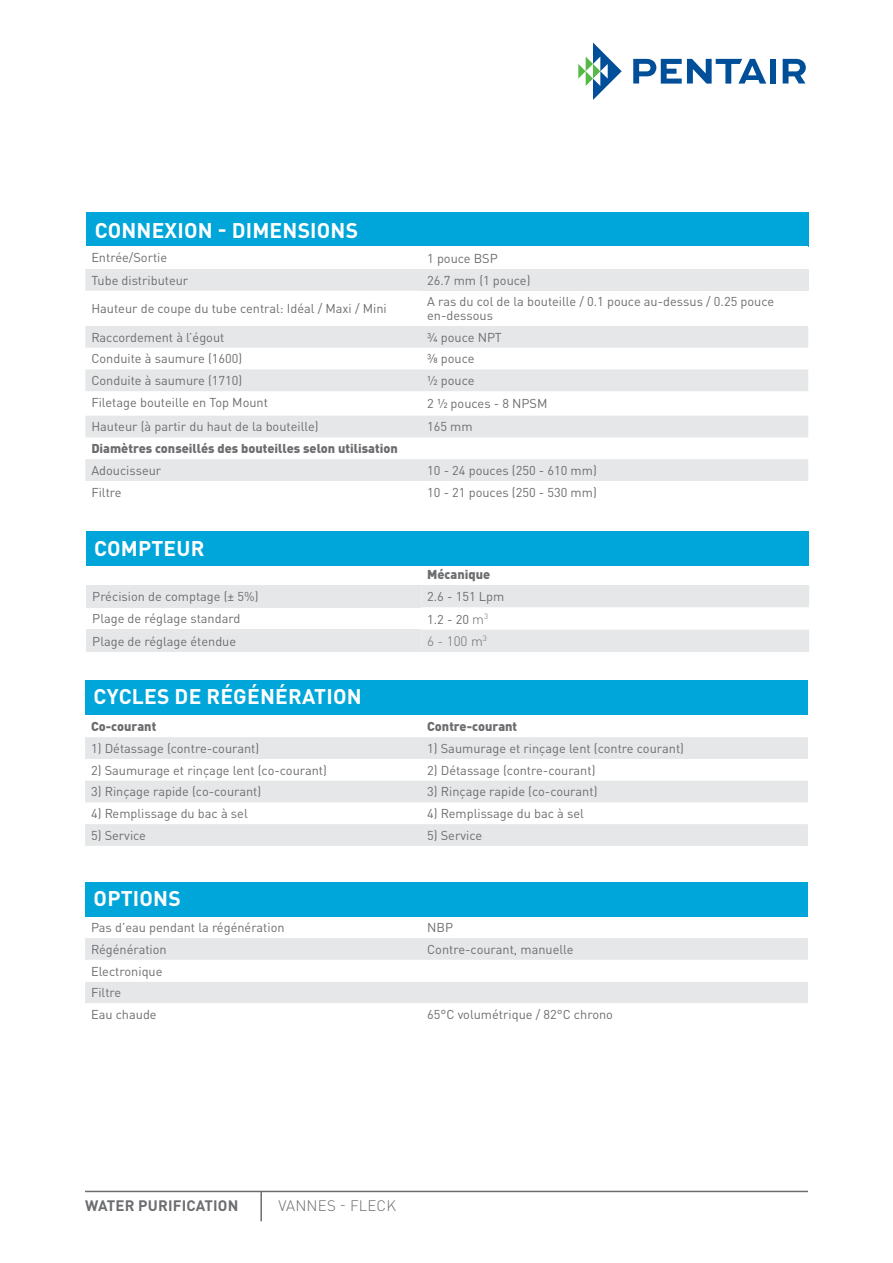
<style>
.page{position:relative;width:893px;height:1263px;background:#fff}
.page>*{position:absolute;margin:0;border:0;box-sizing:border-box;transform-origin:0 0}
.t1{font:700 21px "DIN Pro";letter-spacing:.01em;color:#fff}
.t2{font:700 15px "DIN Pro";letter-spacing:.01em;color:#6c6d70}
.t3{font:300 15px "DIN Pro";letter-spacing:.01em;color:#6c6d70}
.t4{font:300 13.5px "DIN Pro";color:#6c6d70}
.t5{font:12.75px/21.8px "DIN Pro";color:#6c6d70}
.t6{font:900 12.75px "DIN Pro";color:#6c6d70}
.s1{font-weight:300;font-size:13.5px}
</style>
<div class="page">
<hr style="left:85px;top:1191px;width:723px;height:1px;background:#6c6d70">
<svg style="left:578px;top:43px;width:44px;height:57px"></svg>
<svg style="left:633px;top:59px;width:133px;height:25px"></svg>
<div style="left:770px;top:59px;width:6px;height:25px;background:#014e99"></div>
<svg style="left:783px;top:59px;width:23px;height:25px"></svg>
<hr style="left:260px;top:1191px;width:2px;height:30px;background:#6c6d70">
<div style="left:86px;top:213px;width:723px;height:34px;background:#00a5da"></div>
<svg style="left:85px;top:269px;width:723px;height:212px"></svg>
<div style="left:421px;top:269px;width:387px;height:22px;background:#e6e7e9"></div>
<div style="left:86px;top:531px;width:722px;height:34px;background:#00a5da"></div>
<div style="left:86px;top:585px;width:335px;height:22px;background:#e6e7e9"></div>
<svg style="left:421px;top:585px;width:388px;height:67px"></svg>
<div style="left:86px;top:630px;width:335px;height:22px;background:#e6e7e9"></div>
<div style="left:85px;top:680px;width:723px;height:34px;background:#00a5da"></div>
<svg style="left:85px;top:737px;width:723px;height:109px;fill:#e6e7e9"></svg>
<div style="left:85px;top:882px;width:723px;height:34px;background:#00a5da"></div>
<div style="left:85px;top:938px;width:723px;height:22px;background:#e6e7e9"></div>
<div style="left:85px;top:982px;width:723px;height:21px;background:#e6e7e9"></div>
<h1 class="t1" style="left:95px;top:213px;width:265px">CONNEXION - DIMENSIONS</h1>
<p class="t5" style="left:91px;top:246px;width:77px">Entrée/Sortie</p>
<p class="t5" style="left:427px;top:246px;width:72px">1 pouce BSP</p>
<p class="t5" style="left:91px;top:268px;width:99px">Tube distributeur</p>
<p class="t5" style="left:427px;top:268px;width:105px">26.7 mm (1 pouce)</p>
<p class="t5" style="left:91px;top:296px;width:297px">Hauteur de coupe du tube central: Idéal / Maxi / Mini</p>
<p class="t5" style="left:427px;top:294px;width:348px;line-height:13.5px">A ras du col de la bouteille / 0.1 pouce au-dessus / 0.25 pouce en-dessous</p>
<p class="t5" style="left:91px;top:325px;width:135px">Raccordement à l’égout</p>
<p class="t5" style="left:427px;top:325px;width:76px">3/4 pouce NPT</p>
<p class="t5" style="left:91px;top:347px;width:153px">Conduite à saumure (1600)</p>
<p class="t5" style="left:427px;top:347px;width:49px">⅜ pouce</p>
<p class="t5" style="left:91px;top:368px;width:153px">Conduite à saumure (1710)</p>
<p class="t5" style="left:427px;top:368px;width:49px">½ pouce</p>
<p class="t5" style="left:91px;top:390px;width:178px">Filetage bouteille en Top Mount</p>
<p class="t5" style="left:427px;top:392px;width:122px">2 ½ pouces - 8 NPSM</p>
<p class="t5" style="left:91px;top:415px;width:229px">Hauteur (à partir du haut de la bouteille)</p>
<p class="t5" style="left:427px;top:415px;width:47px">165 mm</p>
<p class="t6" style="left:91px;top:438px;width:308px">Diamètres conseillés des bouteilles selon utilisation</p>
<p class="t5" style="left:91px;top:458px;width:71px">Adoucisseur</p>
<p class="t5" style="left:427px;top:458px;width:171px">10 - 24 pouces (250 - 610 mm)</p>
<p class="t5" style="left:91px;top:480px;width:32px">Filtre</p>
<p class="t5" style="left:427px;top:480px;width:171px">10 - 21 pouces (250 - 530 mm)</p>
<h1 class="t1" style="left:94px;top:531px;width:112px">COMPTEUR</h1>
<p class="t6" style="left:427px;top:563px;width:65px">Mécanique</p>
<p class="t5" style="left:92px;top:584px;width:168px">Précision de comptage (± 5%)</p>
<p class="t5" style="left:427px;top:584px;width:79px">2.6 - 151 Lpm</p>
<p class="t5" style="left:92px;top:607px;width:150px">Plage de réglage standard</p>
<p class="t5" style="left:427px;top:607px;width:62px">1.2 - 20 <span class="s1">m</span><sup>3</sup></p>
<p class="t5" style="left:92px;top:629px;width:145px">Plage de réglage étendue</p>
<p class="t4" style="left:427px;top:631px;width:61px">6 - 100 m<sup>3</sup></p>
<h1 class="t1" style="left:94px;top:679px;width:270px">CYCLES DE RÉGÉNÉRATION</h1>
<p class="t6" style="left:91px;top:716px;width:67px">Co-courant</p>
<p class="t6" style="left:427px;top:716px;width:92px">Contre-courant</p>
<p class="t5" style="left:91px;top:736px;width:170px">1) Détassage (contre-courant)</p>
<p class="t5" style="left:427px;top:736px;width:258px">1) Saumurage et rinçage lent (contre courant)</p>
<p class="t5" style="left:91px;top:758px;width:237px">2) Saumurage et rinçage lent (co-courant)</p>
<p class="t5" style="left:427px;top:758px;width:170px">2) Détassage (contre-courant)</p>
<p class="t5" style="left:91px;top:780px;width:172px">3) Rinçage rapide (co-courant)</p>
<p class="t5" style="left:427px;top:780px;width:172px">3) Rinçage rapide (co-courant)</p>
<p class="t5" style="left:91px;top:801px;width:158px">4) Remplissage du bac à sel</p>
<p class="t5" style="left:427px;top:801px;width:158px">4) Remplissage du bac à sel</p>
<p class="t5" style="left:91px;top:823px;width:56px">5) Service</p>
<p class="t5" style="left:427px;top:823px;width:56px">5) Service</p>
<h1 class="t1" style="left:94px;top:881px;width:89px">OPTIONS</h1>
<p class="t5" style="left:91px;top:915px;width:195px">Pas d’eau pendant la régénération</p>
<p class="t5" style="left:427px;top:915px;width:27px">NBP</p>
<p class="t5" style="left:91px;top:937px;width:77px">Régénération</p>
<p class="t5" style="left:427px;top:937px;width:148px">Contre-courant, manuelle</p>
<p class="t5" style="left:91px;top:959px;width:73px">Electronique<br>Filtre<br>Eau chaude</p>
<p class="t5" style="left:427px;top:1002px;width:187px">65°C volumétrique / 82°C chrono</p>
<p class="t2" style="left:85px;top:1193px;width:155px">WATER PURIFICATION</p>
<p class="t3" style="left:279px;top:1194px;width:119px">VANNES - FLECK</p>
</div>
